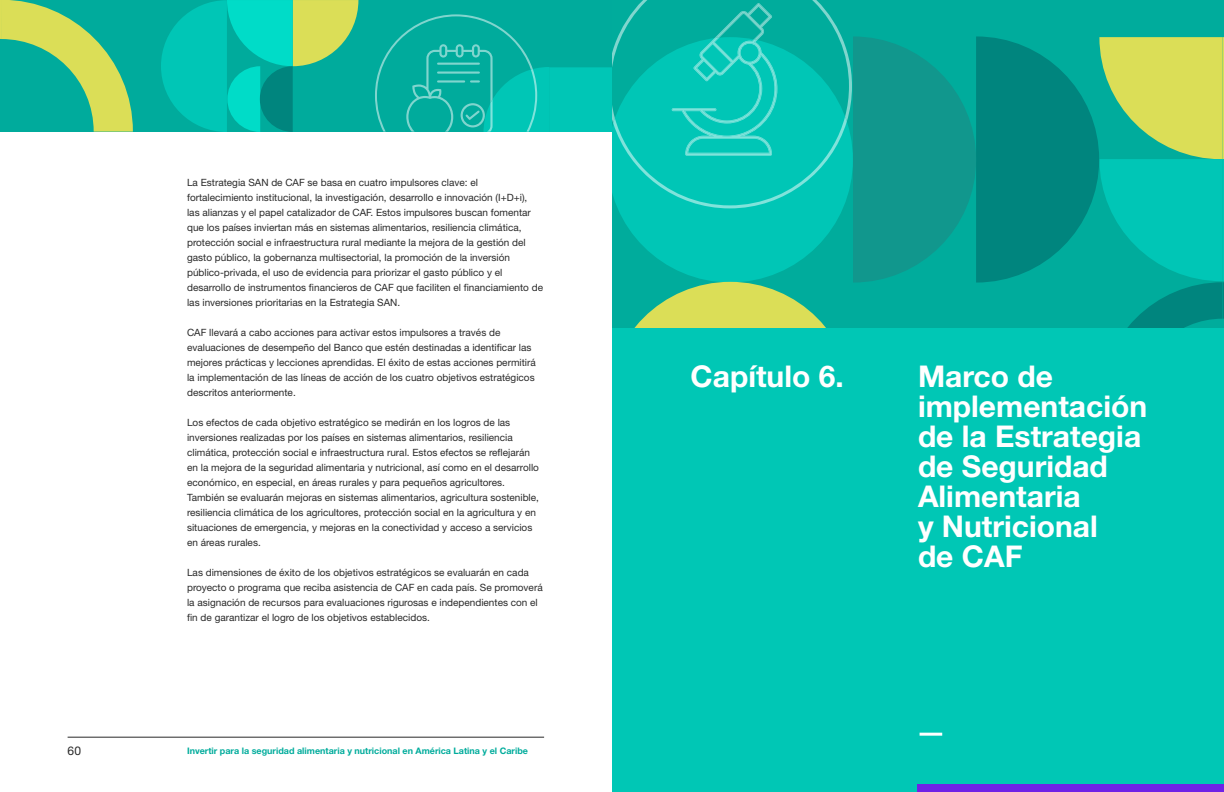
<style>
.page{position:relative;width:1224px;height:792px;background:#fff}
.page>*{position:absolute;margin:0;border:0;box-sizing:border-box;transform-origin:0 0}
.t1{font:700 30px/30px "Helvetica Neue LT Std";color:#fff}
.t2{font:12px "Helvetica Neue LT Pro";color:#292929}
.parrafo_corrido{font:10px/15px "Helvetica Neue LT Std";color:#292929}
.t3{font:700 9px "Helvetica Neue LT Std";color:#00ac9c}
</style>
<div class="page">
<div style="left:0;top:0;width:624px;height:132px;background:#00ab9c"></div>
<svg style="left:0;top:0;width:133px;height:132px"></svg>
<svg style="left:161px;top:0;width:197px;height:132px"></svg>
<hr style="left:68px;top:737px;width:476px;height:1px;background:#292929">
<svg style="left:375px;top:0;width:849px;height:329px"></svg>
<div style="left:612px;top:329px;width:612px;height:463px;background:#00c7b5"></div>
<div style="left:918px;top:784px;width:306px;height:8px;background:#7021e6"></div>
<hr style="left:920px;top:733px;width:22px;height:3px;background:#fff">
<p class="parrafo_corrido" style="left:187px;top:175px;width:357px">La Estrategia SAN de CAF se basa en cuatro impulsores clave: el fortalecimiento institucional, la investigación, desarrollo e innovación (I+D+i),<br>las alianzas y el papel catalizador de CAF. Estos impulsores buscan fomentar que los países inviertan más en sistemas alimentarios, resiliencia climática, protección social e infraestructura rural mediante la mejora de la gestión del gasto público, la gobernanza multisectorial, la promoción de la inversión público-privada, el uso de evidencia para priorizar el gasto público y el desarrollo de instrumentos financieros de CAF que faciliten el financiamiento de las inversiones prioritarias en la Estrategia SAN.</p>
<p class="parrafo_corrido" style="left:187px;top:325px;width:350px">CAF llevará a cabo acciones para activar estos impulsores a través de evaluaciones de desempeño del Banco que estén destinadas a identificar las mejores prácticas y lecciones aprendidas. El éxito de estas acciones permitirá la implementación de las líneas de acción de los cuatro objetivos estratégicos descritos anteriormente.</p>
<p class="parrafo_corrido" style="left:187px;top:415px;width:353px">Los efectos de cada objetivo estratégico se medirán en los logros de las inversiones realizadas por los países en sistemas alimentarios, resiliencia climática, protección social e infraestructura rural. Estos efectos se reflejarán en la mejora de la seguridad alimentaria y nutricional, así como en el desarrollo económico, en especial, en áreas rurales y para pequeños agricultores.<br>También se evaluarán mejoras en sistemas alimentarios, agricultura sostenible, resiliencia climática de los agricultores, protección social en la agricultura y en situaciones de emergencia, y mejoras en la conectividad y acceso a servicios en áreas rurales.</p>
<p class="parrafo_corrido" style="left:187px;top:565px;width:357px">Las dimensiones de éxito de los objetivos estratégicos se evaluarán en cada proyecto o programa que reciba asistencia de CAF en cada país. Se promoverá la asignación de recursos para evaluaciones rigurosas e independientes con el fin de garantizar el logro de los objetivos establecidos.</p>
<p class="t2" style="left:68px;top:743px;width:15px">60</p>
<p class="t3" style="left:187px;top:746px;width:343px">Invertir para la seguridad alimentaria y nutricional en América Latina y el Caribe</p>
<p class="t1" style="left:691px;top:361px;width:155px">Capítulo 6.</p>
<p class="t1" style="left:918px;top:361px;width:231px">Marco de implementación de la Estrategia de Seguridad<br>Alimentaria<br>y Nutricional<br>de CAF</p>
</div>
